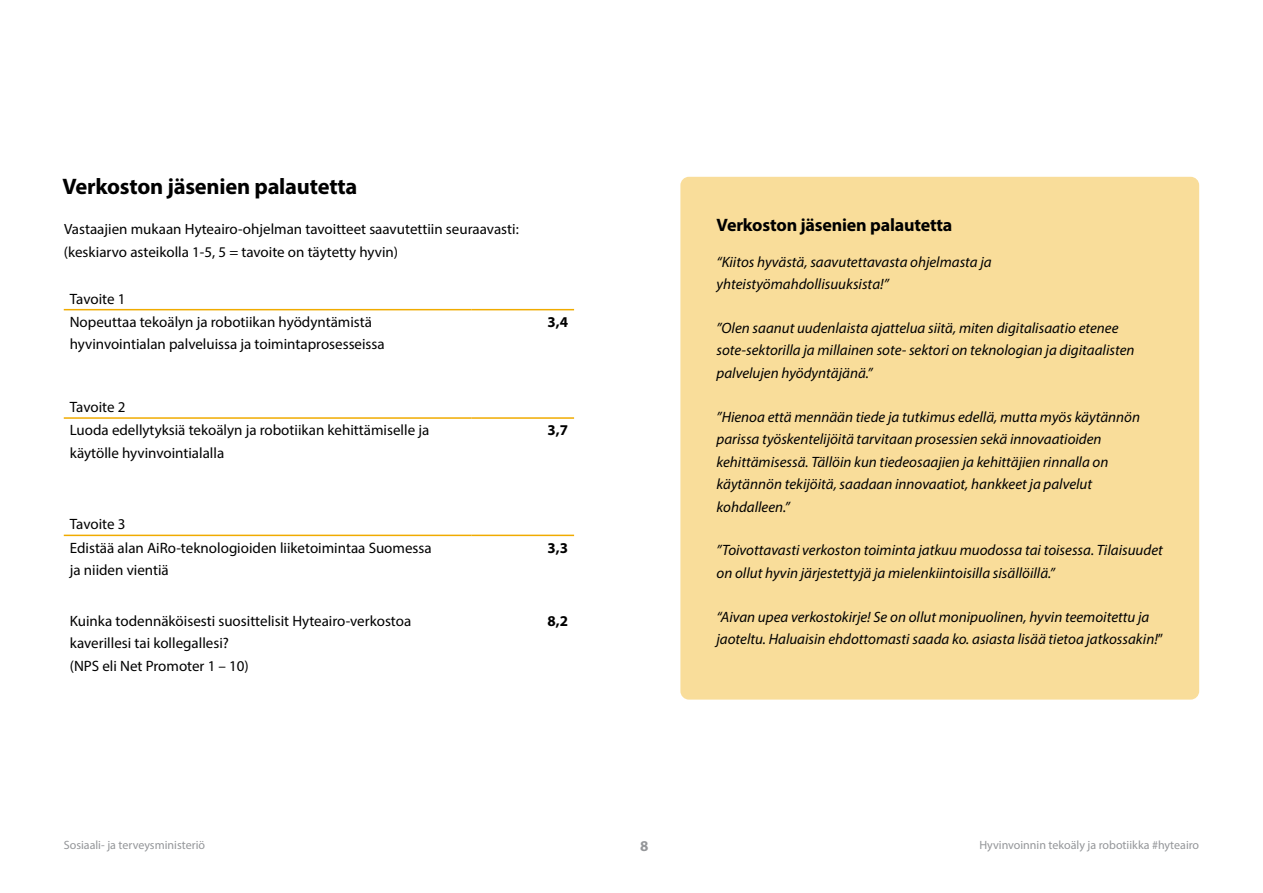
<style>
.page{position:relative;width:1263px;height:893px;background:#fff}
.page>*{position:absolute;margin:0;border:0;box-sizing:border-box;transform-origin:0 0}
.t1{font:700 22.5px "Myriad Pro";letter-spacing:-.01em;color:#000}
.t2{font:700 18px "Myriad Pro";letter-spacing:-.01em;color:#000}
.t3{font:italic 15px/22.5px "Myriad Pro";color:#000}
.t4{font:15px/22.8px "Myriad Pro";color:#000}
.t5{font:700 15px "Myriad Pro";color:#000}
.t6{font:700 15px "Myriad Pro";color:#949699}
.t7{font:14.85px/22.5px "Myriad Pro";color:#000}
.t8{font:12px "Myriad Pro";color:#949699}
.s1{font-style:normal}
</style>
<div class="page">
<hr style="left:64px;top:309px;width:407px;height:1px;background:#f0ab00">
<hr style="left:471px;top:309px;width:103px;height:1px;background:#f0ab00">
<hr style="left:64px;top:417px;width:407px;height:2px;background:#f0ab00">
<hr style="left:471px;top:417px;width:103px;height:2px;background:#f0ab00">
<hr style="left:64px;top:535px;width:407px;height:1px;background:#f0ab00">
<hr style="left:471px;top:535px;width:103px;height:1px;background:#f0ab00">
<div style="left:680px;top:177px;width:519px;height:523px;background:#f9dd9a;border-radius:9px"></div>
<h1 class="t1" style="left:62px;top:171px;width:296px">Verkoston jäsenien palautetta</h1>
<p class="t7" style="left:64px;top:218px;width:456px">Vastaajien mukaan Hyteairo-ohjelman tavoitteet saavutettiin seuraavasti: (keskiarvo asteikolla 1-5, 5 = tavoite on täytetty hyvin)</p>
<p class="t4" style="left:70px;top:287px;width:316px">Tavoite 1<br>Nopeuttaa tekoälyn ja robotiikan hyödyntämistä hyvinvointialan palveluissa ja toimintaprosesseissa</p>
<p class="t4" style="left:70px;top:395px;width:361px">Tavoite 2<br>Luoda edellytyksiä tekoälyn ja robotiikan kehittämiselle ja käytölle hyvinvointialalla</p>
<p class="t4" style="left:70px;top:513px;width:363px">Tavoite 3<br>Edistää alan AiRo-teknologioiden liiketoimintaa Suomessa ja niiden vientiä</p>
<p class="t5" style="left:547px;top:312px;width:22px">3,4</p>
<p class="t5" style="left:547px;top:420px;width:22px">3,7</p>
<p class="t5" style="left:547px;top:538px;width:22px">3,3</p>
<p class="t4" style="left:70px;top:609px;width:343px">Kuinka todennäköisesti suosittelisit Hyteairo-verkostoa kaverillesi tai kollegallesi?<br>(NPS eli Net Promoter 1 – 10)</p>
<p class="t5" style="left:547px;top:611px;width:22px">8,2</p>
<p class="t2" style="left:716px;top:214px;width:237px">Verkoston jäsenien palautetta</p>
<p class="t3" style="left:716px;top:250px;width:277px">“Kiitos hyvästä, saavutettavasta ohjelmasta ja yhteistyömahdollisuuksista!”</p>
<p class="t3" style="left:716px;top:316px;width:419px">”Olen saanut uudenlaista ajattelua siitä, miten digitalisaatio etenee sote-sektorilla ja millainen sote- sektori on teknologian ja digitaalisten palvelujen hyödyntäjänä.”</p>
<p class="t3" style="left:716px;top:405px;width:425px">”Hienoa että mennään tiede ja tutkimus edellä, mutta myös käytännön parissa työskentelijöitä tarvitaan prosessien sekä innovaatioiden kehittämisessä. Tällöin kun tiedeosaajien ja kehittäjien rinnalla on käytännön tekijöitä, saadaan innovaatiot, hankkeet ja palvelut kohdalleen.”</p>
<p class="t3" style="left:716px;top:539px;width:448px">”Toivottavasti verkoston toiminta jatkuu muodossa tai toisessa. Tilaisuudet on ollut hyvin järjestettyjä ja mielenkiintoisilla sisällöillä.”</p>
<p class="t3" style="left:716px;top:605px;width:448px">“Aivan upea verkostokirje! Se on ollut monipuolinen, hyvin teemoitettu ja jaoteltu. Haluaisin ehdottomasti saada ko. asiasta lisää tietoa jatkossakin!<span class="s1">”</span></p>
<p class="t8" style="left:64px;top:837px;width:143px">Sosiaali- ja terveysministeriö</p>
<p class="t6" style="left:640px;top:836px;width:10px">8</p>
<p class="t8" style="left:979px;top:837px;width:221px">Hyvinvoinnin tekoäly ja robotiikka #hyteairo</p>
</div>
